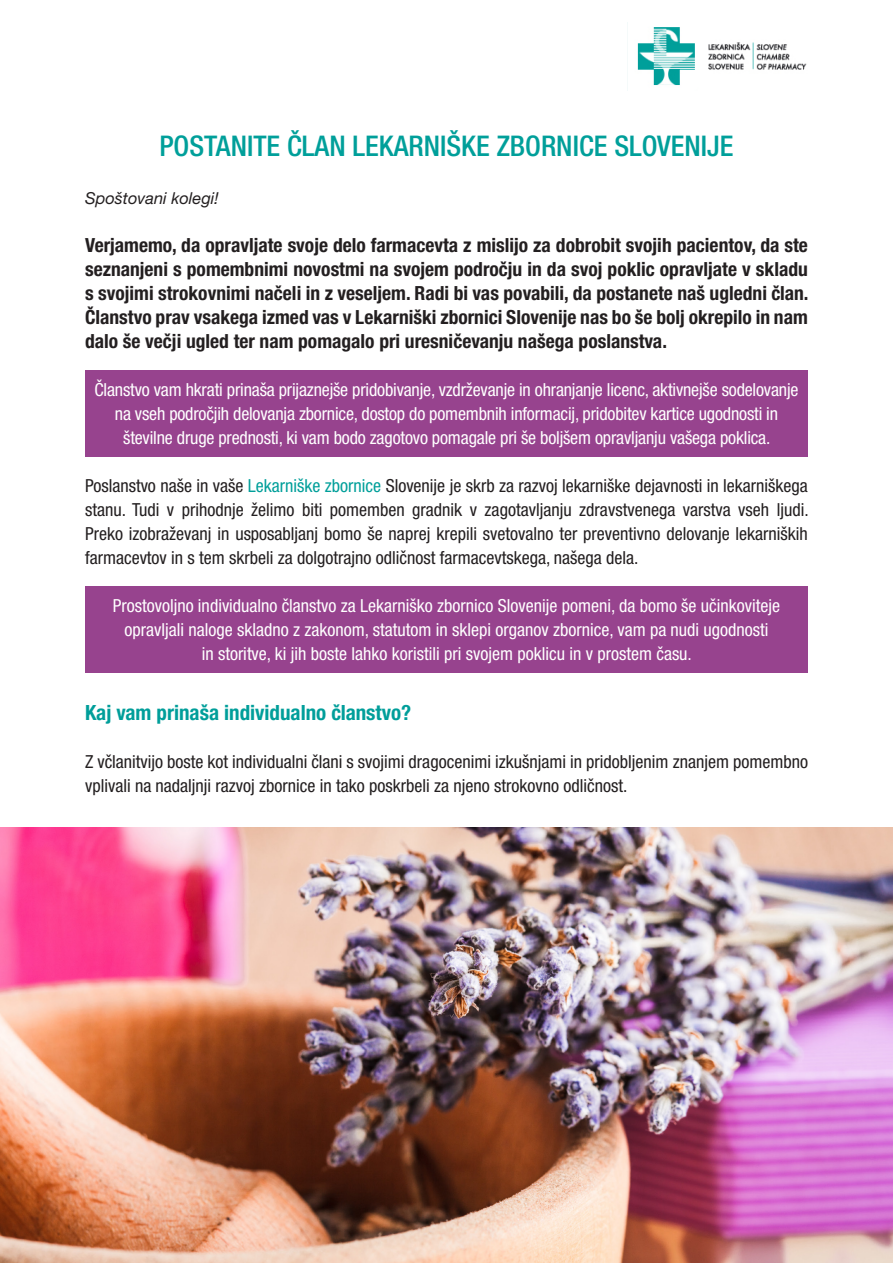
<style>
.page{position:relative;width:893px;height:1263px;background:#fff}
.page>*{position:absolute;margin:0;border:0;box-sizing:border-box;transform-origin:0 0}
.t1{font:500 condensed 28.5px "Helvetica Neue LT Pro";color:#009f9a}
.t2{font:700 condensed 21px "Helvetica Neue LT Pro";color:#009e9a}
.t3{font:700 condensed 19.5px/24px "Helvetica Neue LT Pro";color:#231f20;text-align:justify}
.t4{font:condensed 18px/24px "Helvetica Neue LT Pro";color:#231f20;text-align:justify}
.t5{font:condensed 18px/24px "Helvetica Neue LT Pro";letter-spacing:-.01em;color:#fff;text-align:center}
.t6{font:italic 16.5px "Helvetica Neue LT Pro";color:#231f20}
.s1{color:#009f9a}
</style>
<div class="page">
<img style="left:0;top:827px;width:893px;height:436px">
<div style="left:85px;top:370px;width:723px;height:86px;background:#97438e"></div>
<div style="left:85px;top:587px;width:723px;height:86px;background:#97438e"></div>
<img style="left:637px;top:27px;width:170px;height:59px">
<p class="t1" style="left:159px;top:129px;width:576px">POSTANITE ČLAN LEKARNIŠKE ZBORNICE SLOVENIJE</p>
<p class="t6" style="left:85px;top:188px;width:135px">Spoštovani kolegi!</p>
<p class="t3" style="left:85px;top:233px;width:725px">Verjamemo, da opravljate svoje delo farmacevta z mislijo za dobrobit svojih pacientov, da ste seznanjeni s pomembnimi novostmi na svojem področju in da svoj poklic opravljate v skladu s svojimi strokovnimi načeli in z veseljem. Radi bi vas povabili, da postanete naš ugledni član.<br>Članstvo prav vsakega izmed vas v Lekarniški zbornici Slovenije nas bo še bolj okrepilo in nam dalo še večji ugled ter nam pomagalo pri uresničevanju našega poslanstva.</p>
<p class="t5" style="left:94px;top:377px;width:706px">Članstvo vam hkrati prinaša prijaznejše pridobivanje, vzdrževanje in ohranjanje licenc, aktivnejše sodelovanje na vseh področjih delovanja zbornice, dostop do pomembnih informacij, pridobitev kartice ugodnosti in številne druge prednosti, ki vam bodo zagotovo pomagale pri še boljšem opravljanju vašega poklica.</p>
<p class="t4" style="left:85px;top:473px;width:725px">Poslanstvo naše in vaše <span class="s1">Lekarniške zbornice</span> Slovenije je skrb za razvoj lekarniške dejavnosti in lekarniškega stanu. Tudi v prihodnje želimo biti pomemben gradnik v zagotavljanju zdravstvenega varstva vseh ljudi.<br>Preko izobraževanj in usposabljanj bomo še naprej krepili svetovalno ter preventivno delovanje lekarniških farmacevtov in s tem skrbeli za dolgotrajno odličnost farmacevtskega, našega dela.</p>
<p class="t5" style="left:113px;top:593px;width:669px">Prostovoljno individualno članstvo za Lekarniško zbornico Slovenije pomeni, da bomo še učinkoviteje opravljali naloge skladno z zakonom, statutom in sklepi organov zbornice, vam pa nudi ugodnosti<br>in storitve, ki jih boste lahko koristili pri svojem poklicu in v prostem času.</p>
<p class="t2" style="left:85px;top:700px;width:328px">Kaj vam prinaša individualno članstvo?</p>
<p class="t4" style="left:85px;top:749px;width:724px">Z včlanitvijo boste kot individualni člani s svojimi dragocenimi izkušnjami in pridobljenim znanjem pomembno vplivali na nadaljnji razvoj zbornice in tako poskrbeli za njeno strokovno odličnost.</p>
</div>
